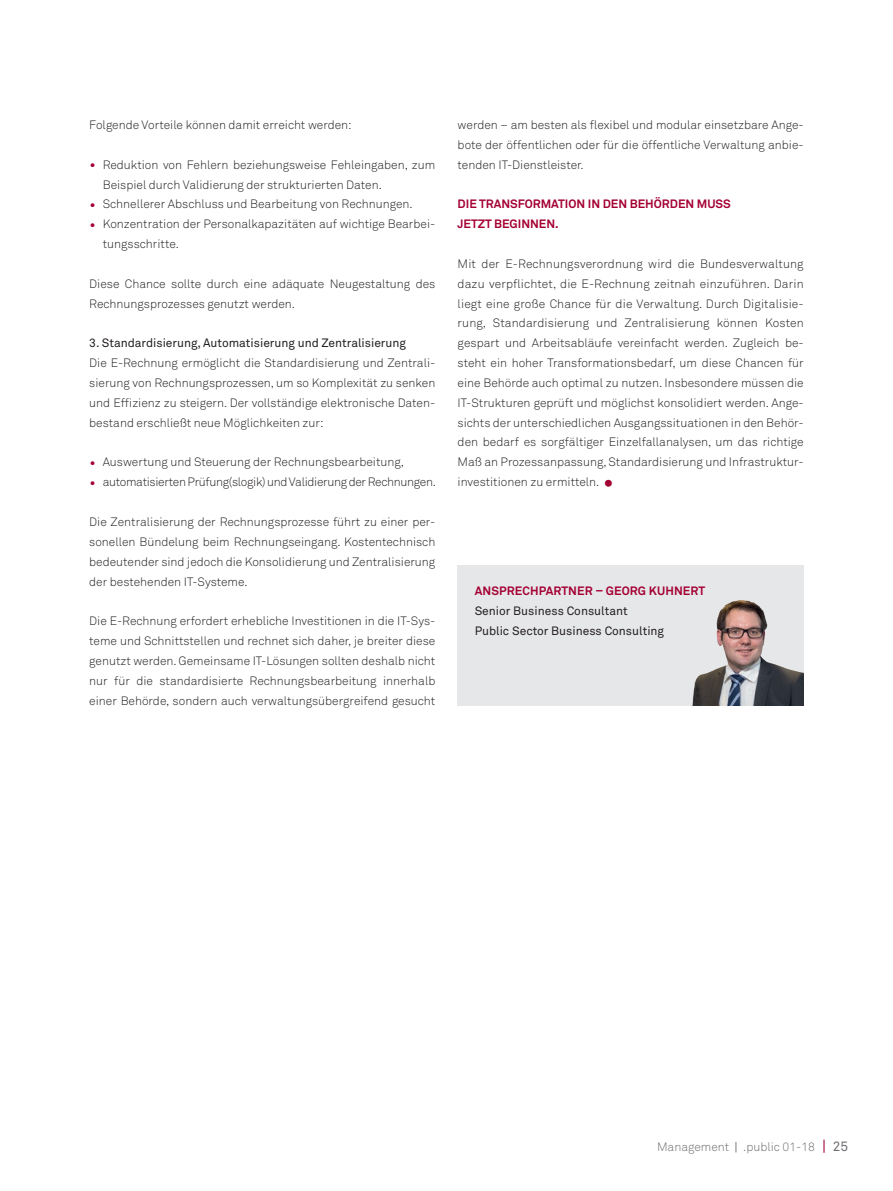
<style>
.page{position:relative;width:893px;height:1191px;background:#fff}
.page>*{position:absolute;margin:0;border:0;box-sizing:border-box;transform-origin:0 0}
.t1{font:300 30px "Akkurat Std";color:#a40133}
.t2{font:300 12px/19.8px "Akkurat Std";color:#231f20;text-align:justify}
.t3{font:12px/19.8px "Akkurat Std";color:#231f20}
.t4{font:700 12px/19.8px "Akkurat Std";color:#a40133}
.t5{font:300 12px "Akkurat Std";letter-spacing:-.025em;color:#231f20}
.t6{font:300 12px "Akkurat Std";color:#6c6d70}
.s1{font-size:16.5px;color:#a40133}
.s2{font-weight:400}
.s3{font-weight:400;font-size:15px;color:#a40133}
.s4{font-weight:400;font-size:13.5px}
</style>
<div class="page">
<div style="left:458px;top:565px;width:346px;height:140px;background:#e6e7e9"></div>
<img style="left:692px;top:600px;width:112px;height:105px">
<p class="t2" style="left:89px;top:115px;width:264px">Folgende Vorteile können damit erreicht werden:</p>
<p class="t2" style="left:103px;top:155px;width:334px;text-indent:-13px"><span class="s1">•</span> Reduktion von Fehlern beziehungsweise Fehleingaben, zum<br>Beispiel durch Validierung der strukturierten Daten.</p>
<p class="t2" style="left:89px;top:194px;width:325px"><span class="s1">•</span> Schnellerer Abschluss und Bearbeitung von Rechnungen.</p>
<p class="t2" style="left:103px;top:214px;width:334px;text-indent:-13px"><span class="s1">•</span> Konzentration der Personalkapazitäten auf wichtige Bearbei&shy;tungsschritte.</p>
<p class="t2" style="left:89px;top:274px;width:348px">Diese Chance sollte durch eine adäquate Neugestaltung des<br>Rechnungsprozesses genutzt werden.</p>
<p class="t3" style="left:89px;top:333px;width:318px">3. Standardisierung, Automatisierung und Zentralisierung</p>
<p class="t2" style="left:89px;top:353px;width:348px">Die E-Rechnung ermöglicht die Standardisierung und Zentrali&shy;sierung von Rechnungsprozessen, um so Komplexität zu senken und Effizienz zu steigern. Der vollständige elektronische Daten&shy;bestand erschließt neue Möglichkeiten zur:</p>
<p class="t2" style="left:89px;top:452px;width:316px"><span class="s1">•</span> Auswertung und Steuerung der Rechnungsbearbeitung,</p>
<p class="t5" style="left:89px;top:475px;width:348px"><span class="s1">•</span> automatisierten Prüfung(slogik) und Validierung der Rechnungen.</p>
<p class="t2" style="left:89px;top:512px;width:348px">Die Zentralisierung der Rechnungsprozesse führt zu einer per&shy;sonellen Bündelung beim Rechnungseingang. Kostentechnisch bedeutender sind jedoch die Konsolidierung und Zentralisierung der bestehenden IT-Systeme.</p>
<p class="t2" style="left:89px;top:611px;width:348px">Die E-Rechnung erfordert erhebliche Investitionen in die IT-Sys&shy;teme und Schnittstellen und rechnet sich daher, je breiter diese genutzt werden. Gemeinsame IT-Lösungen sollten deshalb nicht nur für die standardisierte Rechnungsbearbeitung innerhalb einer Behörde, sondern auch verwaltungsübergreifend gesucht</p>
<p class="t2" style="left:458px;top:115px;width:348px">werden – am besten als flexibel und modular einsetzbare Ange&shy;bote der öffentlichen oder für die öffentliche Verwaltung anbie&shy;tenden IT-Dienstleister.</p>
<p class="t4" style="left:458px;top:194px;width:275px">DIE TRANSFORMATION IN DEN BEHÖRDEN MUSS<br>JETZT BEGINNEN.</p>
<p class="t2" style="left:458px;top:254px;width:348px">Mit der E-Rechnungsverordnung wird die Bundesverwaltung dazu verpflichtet, die E-Rechnung zeitnah einzuführen. Darin liegt eine große Chance für die Verwaltung. Durch Digitalisie&shy;rung, Standardisierung und Zentralisierung können Kosten gespart und Arbeitsabläufe vereinfacht werden. Zugleich be&shy;steht ein hoher Transformationsbedarf, um diese Chancen für eine Behörde auch optimal zu nutzen. Insbesondere müssen die IT-Strukturen geprüft und möglichst konsolidiert werden. Ange&shy;sichts der unterschiedlichen Ausgangssituationen in den Behör&shy;den bedarf es sorgfältiger Einzelfallanalysen, um das richtige Maß an Prozessanpassung, Standardisierung und Infrastruktur&shy;investitionen zu ermitteln.</p>
<h1 class="t1" style="left:602px;top:463px;width:14px">•</h1>
<p class="t4" style="left:475px;top:581px;width:232px">ANSPRECHPARTNER – GEORG KUHNERT</p>
<p class="t3" style="left:475px;top:601px;width:191px">Senior Business Consultant<br>Public Sector Business Consulting</p>
<p class="t6" style="left:657px;top:1140px;width:193px">Management <span class="s2">|</span> .public 01-18 <span class="s3">|</span> <span class="s4">25</span></p>
</div>
